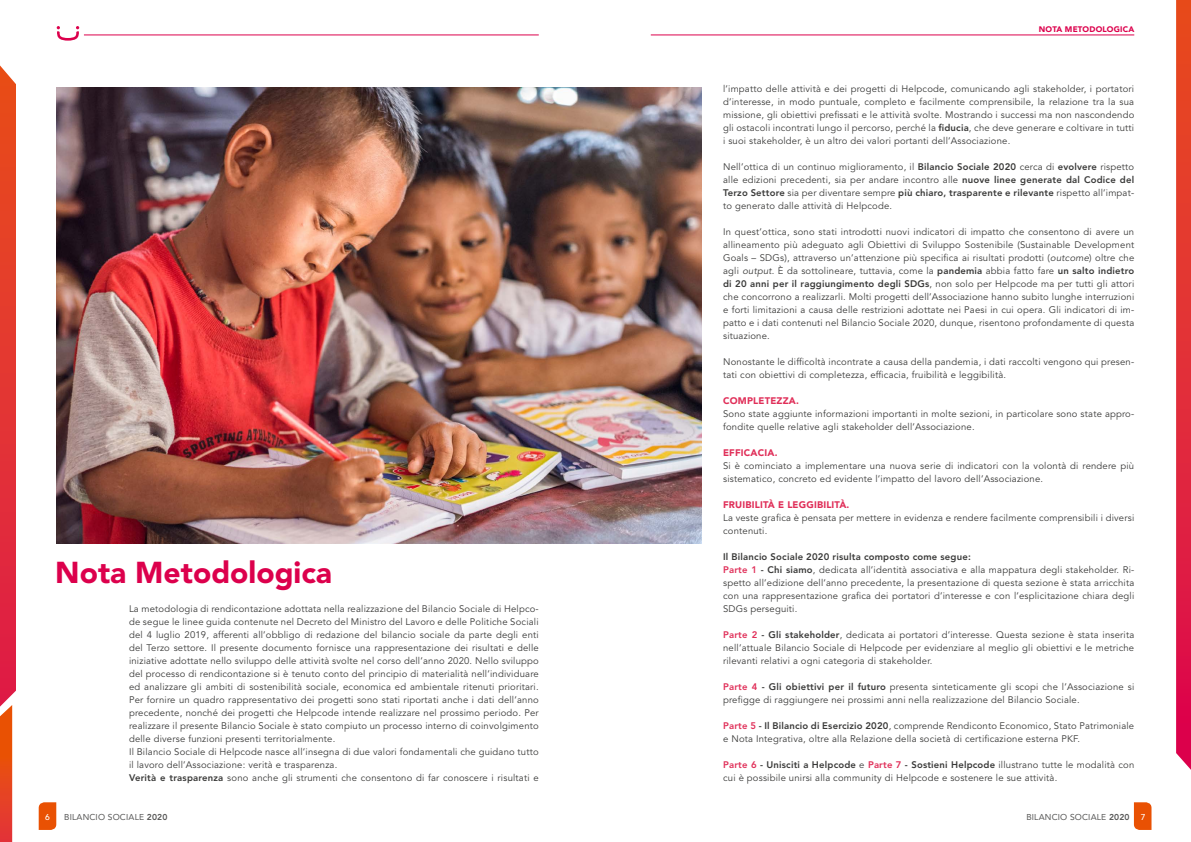
<style>
.page{position:relative;width:1191px;height:842px;background:#fff}
.page>*{position:absolute;margin:0;border:0;box-sizing:border-box;transform-origin:0 0}
.t1{font:900 30px "Avenir LT Std";color:#dc004c}
.t2{font:9.5px/13px "Avenir LT Std";letter-spacing:.02em;color:#3a3a39}
.t3{font:900 9.5px "Avenir LT Std";letter-spacing:.02em;color:#e02f59}
.t4{font:8.5px "Avenir LT Std";letter-spacing:.02em;color:#565655}
.t5{font:500 8.5px "Avenir LT Std";color:#fff}
.t6{font:900 8px "Avenir LT Std";letter-spacing:.02em;color:#dc004c}
.s1{font-weight:800}
.s2{font-style:italic}
.s3{font-weight:800;color:#e02f59}
</style>
<div class="page">
<hr style="left:84px;top:35px;width:455px;height:1px;background:#dc004c">
<hr style="left:651px;top:35px;width:483px;height:1px;background:#dc004c">
<svg style="left:39px;top:802px;width:17px;height:28px"></svg>
<svg style="left:1134px;top:802px;width:17px;height:28px"></svg>
<svg style="left:57px;top:26px;width:22px;height:15px"></svg>
<svg style="left:0;top:87px;width:16px;height:601px;background:#e33531"></svg>
<svg style="left:0;top:65px;width:16px;height:22px"></svg>
<svg style="left:0;top:688px;width:16px;height:154px"></svg>
<svg style="left:1176px;top:0;width:15px;height:770px;background:#e22e3a"></svg>
<img style="left:57px;top:87px;width:645px;height:456px">
<h1 class="t1" style="left:55px;top:554px;width:278px">Nota Metodologica</h1>
<p class="t2" style="left:129px;top:602px;width:411px">La metodologia di rendicontazione adottata nella realizzazione del Bilancio Sociale di Helpco&shy;de segue le linee guida contenute nel Decreto del Ministro del Lavoro e delle Politiche Sociali del 4 luglio 2019, afferenti all’obbligo di redazione del bilancio sociale da parte degli enti del Terzo settore. Il presente documento fornisce una rappresentazione dei risultati e delle iniziative adottate nello sviluppo delle attività svolte nel corso dell’anno 2020. Nello sviluppo del processo di rendicontazione si è tenuto conto del principio di materialità nell’individuare ed analizzare gli ambiti di sostenibilità sociale, economica ed ambientale ritenuti prioritari.<br>Per fornire un quadro rappresentativo dei progetti sono stati riportati anche i dati dell’anno precedente, nonché dei progetti che Helpcode intende realizzare nel prossimo periodo. Per realizzare il presente Bilancio Sociale è stato compiuto un processo interno di coinvolgimento delle diverse funzioni presenti territorialmente.<br>Il Bilancio Sociale di Helpcode nasce all’insegna di due valori fondamentali che guidano tutto il lavoro dell’Associazione: verità e trasparenza.<br><span class="s1">Verità e trasparenza</span> sono anche gli strumenti che consentono di far conoscere i risultati e</p>
<p class="t6" style="left:1038px;top:24px;width:97px">NOTA METODOLOGICA</p>
<p class="t2" style="left:723px;top:83px;width:413px;text-align:justify">l’impatto delle attività e dei progetti di Helpcode, comunicando agli stakeholder, i portatori d’interesse, in modo puntuale, completo e facilmente comprensibile, la relazione tra la sua missione, gli obiettivi prefissati e le attività svolte. Mostrando i successi ma non nascondendo gli ostacoli incontrati lungo il percorso, perché la <span class="s1">fiducia</span>, che deve generare e coltivare in tutti i suoi stakeholder, è un altro dei valori portanti dell’Associazione.</p>
<p class="t2" style="left:723px;top:161px;width:413px;text-align:justify">Nell’ottica di un continuo miglioramento, il <span class="s1">Bilancio Sociale 2020</span> cerca di <span class="s1">evolvere</span> rispetto alle edizioni precedenti, sia per andare incontro alle <span class="s1">nuove linee generate dal Codice del Terzo Settore</span> sia per diventare sempre <span class="s1">più chiaro, trasparente e rilevante</span> rispetto all’impat&shy;to generato dalle attività di Helpcode.</p>
<p class="t2" style="left:723px;top:226px;width:413px;text-align:justify">In quest’ottica, sono stati introdotti nuovi indicatori di impatto che consentono di avere un allineamento più adeguato agli Obiettivi di Sviluppo Sostenibile (Sustainable Development Goals – SDGs), attraverso un’attenzione più specifica ai risultati prodotti (<span class="s2">outcome</span>) oltre che agli <span class="s2">output</span>. È da sottolineare, tuttavia, come la <span class="s1">pandemia</span> abbia fatto fare <span class="s1">un salto indietro di 20 anni per il raggiungimento degli SDGs</span>, non solo per Helpcode ma per tutti gli attori che concorrono a realizzarli. Molti progetti dell’Associazione hanno subito lunghe interruzioni e forti limitazioni a causa delle restrizioni adottate nei Paesi in cui opera. Gli indicatori di im&shy;patto e i dati contenuti nel Bilancio Sociale 2020, dunque, risentono profondamente di questa situazione.</p>
<p class="t2" style="left:723px;top:356px;width:412px">Nonostante le difficoltà incontrate a causa della pandemia, i dati raccolti vengono qui presen&shy;tati con obiettivi di completezza, efficacia, fruibilità e leggibilità.</p>
<p class="t3" style="left:723px;top:395px;width:77px">COMPLETEZZA.</p>
<p class="t2" style="left:723px;top:408px;width:413px">Sono state aggiunte informazioni importanti in molte sezioni, in particolare sono state appro&shy;fondite quelle relative agli stakeholder dell’Associazione.</p>
<p class="t3" style="left:723px;top:447px;width:56px">EFFICACIA.</p>
<p class="t2" style="left:723px;top:460px;width:412px">Si è cominciato a implementare una nuova serie di indicatori con la volontà di rendere più sistematico, concreto ed evidente l’impatto del lavoro dell’Associazione.</p>
<p class="t3" style="left:723px;top:499px;width:128px">FRUIBILITÀ E LEGGIBILITÀ.</p>
<p class="t2" style="left:723px;top:512px;width:413px">La veste grafica è pensata per mettere in evidenza e rendere facilmente comprensibili i diversi contenuti.</p>
<p class="t2" style="left:723px;top:551px;width:413px"><span class="s1">Il Bilancio Sociale 2020 risulta composto come segue:<br></span><span class="s3">Parte 1</span> <span class="s1">- Chi siamo</span>, dedicata all’identità associativa e alla mappatura degli stakeholder. Ri&shy;spetto all’edizione dell’anno precedente, la presentazione di questa sezione è stata arricchita con una rappresentazione grafica dei portatori d’interesse e con l’esplicitazione chiara degli SDGs perseguiti.</p>
<p class="t2" style="left:723px;top:629px;width:413px;text-align:justify"><span class="s3">Parte 2</span> <span class="s1">- Gli stakeholder</span>, dedicata ai portatori d’interesse. Questa sezione è stata inserita nell’attuale Bilancio Sociale di Helpcode per evidenziare al meglio gli obiettivi e le metriche rilevanti relativi a ogni categoria di stakeholder.</p>
<p class="t2" style="left:723px;top:681px;width:413px"><span class="s3">Parte 4</span> <span class="s1">- Gli obiettivi per il futuro</span> presenta sinteticamente gli scopi che l’Associazione si prefigge di raggiungere nei prossimi anni nella realizzazione del Bilancio Sociale.</p>
<p class="t2" style="left:723px;top:720px;width:413px"><span class="s3">Parte 5</span> <span class="s1">- Il Bilancio di Esercizio 2020</span>, comprende Rendiconto Economico, Stato Patrimoniale e Nota Integrativa, oltre alla Relazione della società di certificazione esterna PKF.</p>
<p class="t2" style="left:723px;top:759px;width:413px"><span class="s3">Parte 6</span> <span class="s1">- Unisciti a Helpcode</span> e <span class="s3">Parte 7</span> <span class="s1">- Sostieni Helpcode</span> illustrano tutte le modalità con cui è possibile unirsi alla community di Helpcode e sostenere le sue attività.</p>
<p class="t5" style="left:45px;top:812px;width:6px">6</p>
<p class="t4" style="left:64px;top:812px;width:105px">BILANCIO SOCIALE <span class="s1">2020</span></p>
<p class="t4" style="left:1026px;top:812px;width:105px">BILANCIO SOCIALE <span class="s1">2020</span></p>
<p class="t5" style="left:1140px;top:812px;width:6px">7</p>
</div>
